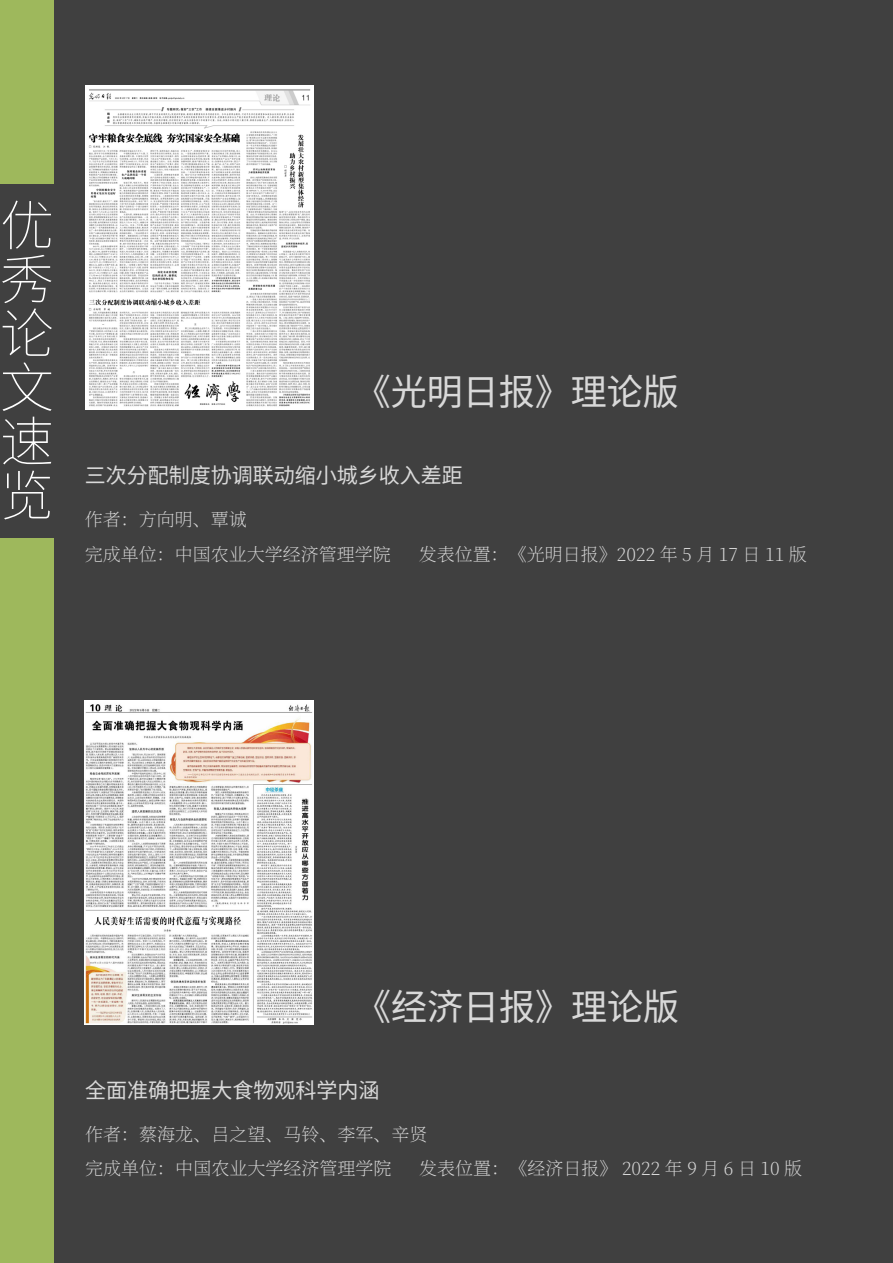
<style>
.page{position:relative;width:893px;height:1263px;background:#404040}
.page>*{position:absolute;margin:0;border:0;box-sizing:border-box;transform-origin:0 0}
.t1{font:200 54px/54px "Source Han Sans SC";color:#fff;text-align:justify}
.t2{font:36px "Source Han Sans SC";color:#d9d9d9}
.t3{font:21px "Source Han Sans SC";color:#d9d9d9}
.t4{font:200 18px "Source Han Serif CN";color:#d9d9d9}
</style>
<div class="page">
<div style="left:0;top:538px;width:54px;height:725px;background:#9eb85c"></div>
<div style="left:0;top:0;width:54px;height:183px;background:#9eb85c"></div>
<img style="left:85px;top:85px;width:228px;height:324px">
<img style="left:85px;top:700px;width:229px;height:324px">
<h1 class="t1" style="left:0;top:200px;width:53px">优秀论文速览</h1>
<p class="t2" style="left:355px;top:371px;width:325px">《光明日报》理论版</p>
<p class="t3" style="left:85px;top:463px;width:380px">三次分配制度协调联动缩小城乡收入差距</p>
<p class="t4" style="left:85px;top:509px;width:163px">作者：方向明、覃诚</p>
<p class="t4" style="left:85px;top:544px;width:307px">完成单位：中国农业大学经济管理学院</p>
<p class="t4" style="left:419px;top:544px;width:389px">发表位置：《光明日报》2022 年 5 月 17 日 11 版</p>
<p class="t2" style="left:355px;top:986px;width:325px">《经济日报》理论版</p>
<p class="t3" style="left:85px;top:1079px;width:295px">全面准确把握大食物观科学内涵</p>
<p class="t4" style="left:85px;top:1124px;width:343px">作者：蔡海龙、吕之望、马铃、李军、辛贤</p>
<p class="t4" style="left:85px;top:1158px;width:307px">完成单位：中国农业大学经济管理学院</p>
<p class="t4" style="left:419px;top:1158px;width:384px">发表位置：《经济日报》 2022 年 9 月 6 日 10 版</p>
</div>
